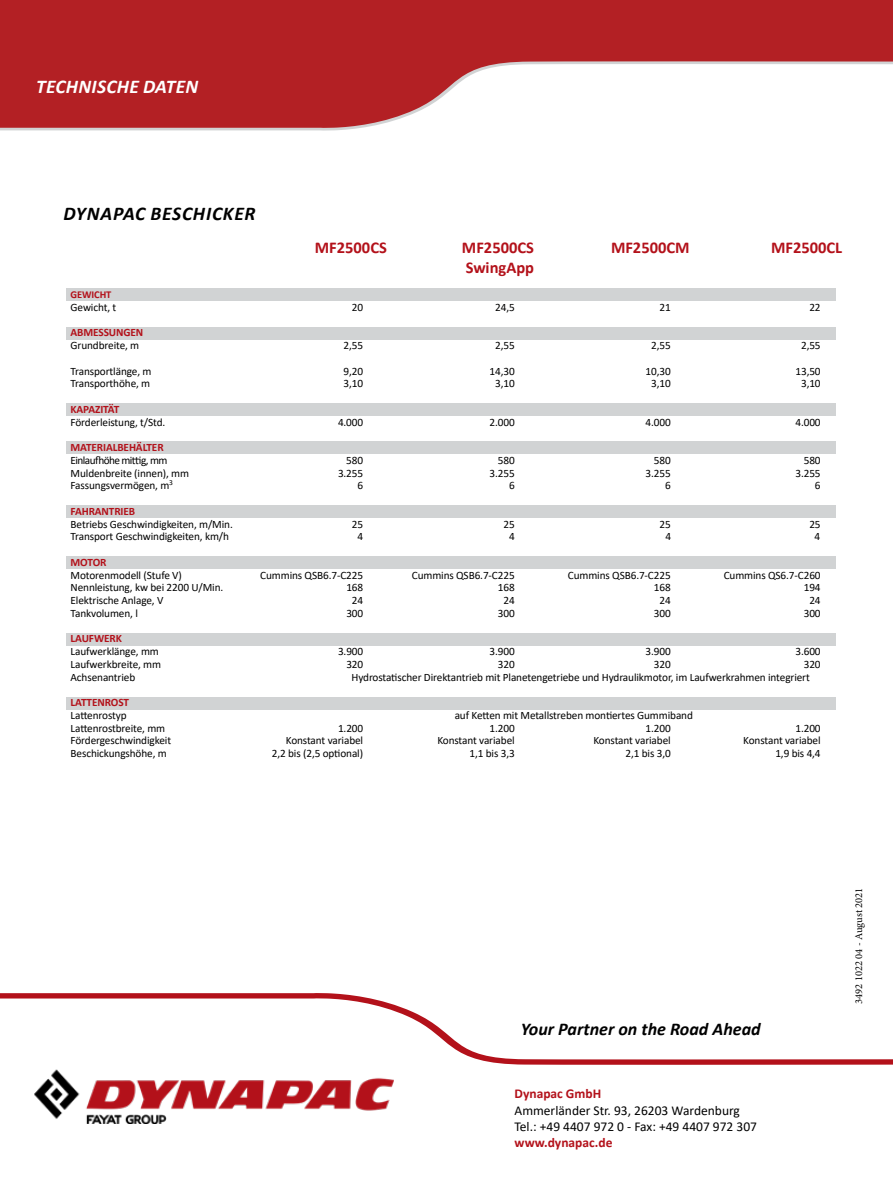
<style>
.page{position:relative;width:893px;height:1191px;background:#fff}
.page>*{position:absolute;margin:0;border:0;box-sizing:border-box;transform-origin:0 0}
.t1{font:italic 700 19.5px "Calibri";letter-spacing:.04em;color:#000}
.t2{font:italic 700 19.5px "Calibri";letter-spacing:.015em;color:#fff}
.t3{font:italic 700 18px "Calibri";color:#000}
.t4{font:700 16.5px "Calibri";color:#b3111a}
.t5{font:13.5px/16.2px "Calibri";color:#000}
.t6{font:700 13.5px "Calibri";color:#b3111a}
.t7{font:11.25px "Calibri";letter-spacing:-.01em;color:#000}
.t8{font:700 11.25px "Calibri";letter-spacing:-.01em;color:#b3111a}
.t9{font:11.25px "Calibri";letter-spacing:-.05em;color:#000}
.t10{font:10.5px "Minion Pro";color:#000}
.t11{font:700 10.5px "Calibri";letter-spacing:-.01em;color:#b3111a}
</style>
<div class="page">
<svg style="left:0;top:993px;width:893px;height:131px"></svg>
<svg style="left:0;top:0;width:893px;height:131px"></svg>
<img style="left:34px;top:1067px;width:360px;height:56px">
<div style="left:66px;top:288px;width:770px;height:13px;background:#d1d3d4"></div>
<div style="left:66px;top:327px;width:770px;height:13px;background:#d1d3d4"></div>
<div style="left:66px;top:441px;width:770px;height:13px;background:#d1d3d4"></div>
<div style="left:66px;top:403px;width:770px;height:13px;background:#d1d3d4"></div>
<div style="left:66px;top:505px;width:770px;height:12px;background:#d1d3d4"></div>
<div style="left:66px;top:556px;width:770px;height:13px;background:#d1d3d4"></div>
<div style="left:66px;top:633px;width:770px;height:13px;background:#d1d3d4"></div>
<div style="left:66px;top:697px;width:770px;height:13px;background:#d1d3d4"></div>
<h1 class="t2" style="left:36px;top:73px;width:164px">TECHNISCHE DATEN</h1>
<h1 class="t1" style="left:63px;top:200px;width:194px">DYNAPAC BESCHICKER</h1>
<h3 class="t4" style="left:315px;top:235px;width:73px">MF2500CS</h3>
<h3 class="t4" style="left:462px;top:235px;width:73px">MF2500CS</h3>
<h3 class="t4" style="left:611px;top:235px;width:80px">MF2500CM</h3>
<h3 class="t4" style="left:771px;top:235px;width:73px">MF2500CL</h3>
<h3 class="t4" style="left:466px;top:255px;width:70px">SwingApp</h3>
<p class="t11" style="left:71px;top:287px;width:42px">GEWICHT</p>
<p class="t7" style="left:71px;top:299px;width:47px">Gewicht, t</p>
<p class="t7" style="left:352px;top:299px;width:13px">20</p>
<p class="t7" style="left:495px;top:299px;width:21px">24,5</p>
<p class="t7" style="left:659px;top:299px;width:13px">21</p>
<p class="t7" style="left:809px;top:299px;width:13px">22</p>
<p class="t8" style="left:71px;top:324px;width:74px">ABMESSUNGEN</p>
<p class="t7" style="left:71px;top:337px;width:70px">Grundbreite, m</p>
<p class="t7" style="left:344px;top:337px;width:21px">2,55</p>
<p class="t7" style="left:495px;top:337px;width:21px">2,55</p>
<p class="t7" style="left:651px;top:337px;width:21px">2,55</p>
<p class="t7" style="left:801px;top:337px;width:21px">2,55</p>
<p class="t7" style="left:71px;top:363px;width:82px">Transportlänge, m</p>
<p class="t7" style="left:344px;top:363px;width:21px">9,20</p>
<p class="t7" style="left:490px;top:363px;width:27px">14,30</p>
<p class="t7" style="left:646px;top:363px;width:27px">10,30</p>
<p class="t7" style="left:795px;top:363px;width:27px">13,50</p>
<p class="t7" style="left:71px;top:376px;width:81px">Transporthöhe, m</p>
<p class="t7" style="left:344px;top:376px;width:21px">3,10</p>
<p class="t7" style="left:495px;top:376px;width:21px">3,10</p>
<p class="t7" style="left:651px;top:376px;width:21px">3,10</p>
<p class="t7" style="left:801px;top:376px;width:21px">3,10</p>
<p class="t8" style="left:71px;top:401px;width:50px">KAPAZITÄT</p>
<p class="t7" style="left:71px;top:414px;width:96px">Förderleistung, t/Std.</p>
<p class="t7" style="left:338px;top:414px;width:27px">4.000</p>
<p class="t7" style="left:489px;top:414px;width:27px">2.000</p>
<p class="t7" style="left:645px;top:414px;width:27px">4.000</p>
<p class="t7" style="left:795px;top:414px;width:27px">4.000</p>
<p class="t8" style="left:71px;top:439px;width:95px">MATERIALBEHÄLTER</p>
<p class="t9" style="left:71px;top:452px;width:98px">Einlaufhöhe mittig, mm</p>
<p class="t7" style="left:346px;top:452px;width:18px">580</p>
<p class="t7" style="left:498px;top:452px;width:18px">580</p>
<p class="t7" style="left:654px;top:452px;width:18px">580</p>
<p class="t7" style="left:804px;top:452px;width:18px">580</p>
<p class="t7" style="left:71px;top:465px;width:120px">Muldenbreite (innen), mm</p>
<p class="t7" style="left:338px;top:465px;width:27px">3.255</p>
<p class="t7" style="left:489px;top:465px;width:27px">3.255</p>
<p class="t7" style="left:645px;top:465px;width:27px">3.255</p>
<p class="t7" style="left:795px;top:465px;width:27px">3.255</p>
<p class="t7" style="left:71px;top:478px;width:104px">Fassungsvermögen, m<sup>3</sup></p>
<p class="t7" style="left:357px;top:478px;width:7px">6</p>
<p class="t7" style="left:509px;top:478px;width:7px">6</p>
<p class="t7" style="left:665px;top:478px;width:7px">6</p>
<p class="t7" style="left:815px;top:478px;width:7px">6</p>
<p class="t8" style="left:71px;top:503px;width:66px">FAHRANTRIEB</p>
<p class="t7" style="left:71px;top:516px;width:164px">Betriebs Geschwindigkeiten, m/Min.</p>
<p class="t7" style="left:352px;top:516px;width:13px">25</p>
<p class="t7" style="left:503px;top:516px;width:13px">25</p>
<p class="t7" style="left:659px;top:516px;width:13px">25</p>
<p class="t7" style="left:809px;top:516px;width:13px">25</p>
<p class="t7" style="left:71px;top:529px;width:160px">Transport Geschwindigkeiten, km/h</p>
<p class="t7" style="left:357px;top:529px;width:7px">4</p>
<p class="t7" style="left:509px;top:529px;width:7px">4</p>
<p class="t7" style="left:665px;top:529px;width:7px">4</p>
<p class="t7" style="left:814px;top:529px;width:7px">4</p>
<p class="t8" style="left:71px;top:554px;width:37px">MOTOR</p>
<p class="t7" style="left:71px;top:567px;width:113px">Motorenmodell (Stufe V)</p>
<p class="t7" style="left:260px;top:567px;width:104px">Cummins QSB6.7-C225</p>
<p class="t7" style="left:412px;top:567px;width:104px">Cummins QSB6.7-C225</p>
<p class="t7" style="left:568px;top:567px;width:104px">Cummins QSB6.7-C225</p>
<p class="t7" style="left:724px;top:567px;width:98px">Cummins QS6.7-C260</p>
<p class="t7" style="left:71px;top:580px;width:154px">Nennleistung, kw bei 2200 U/Min.</p>
<p class="t7" style="left:346px;top:580px;width:18px">168</p>
<p class="t7" style="left:498px;top:580px;width:18px">168</p>
<p class="t7" style="left:654px;top:580px;width:18px">168</p>
<p class="t7" style="left:804px;top:580px;width:18px">194</p>
<p class="t7" style="left:71px;top:592px;width:94px">Elektrische Anlage, V</p>
<p class="t7" style="left:352px;top:592px;width:13px">24</p>
<p class="t7" style="left:503px;top:592px;width:13px">24</p>
<p class="t7" style="left:659px;top:592px;width:13px">24</p>
<p class="t7" style="left:809px;top:592px;width:13px">24</p>
<p class="t7" style="left:71px;top:605px;width:69px">Tankvolumen, l</p>
<p class="t7" style="left:346px;top:605px;width:18px">300</p>
<p class="t7" style="left:498px;top:605px;width:18px">300</p>
<p class="t7" style="left:654px;top:605px;width:18px">300</p>
<p class="t7" style="left:804px;top:605px;width:18px">300</p>
<p class="t8" style="left:71px;top:630px;width:53px">LAUFWERK</p>
<p class="t7" style="left:71px;top:643px;width:90px">Laufwerklänge, mm</p>
<p class="t7" style="left:338px;top:643px;width:27px">3.900</p>
<p class="t7" style="left:490px;top:643px;width:27px">3.900</p>
<p class="t7" style="left:646px;top:643px;width:27px">3.900</p>
<p class="t7" style="left:795px;top:643px;width:27px">3.600</p>
<p class="t7" style="left:71px;top:656px;width:92px">Laufwerkbreite, mm</p>
<p class="t7" style="left:346px;top:656px;width:18px">320</p>
<p class="t7" style="left:498px;top:656px;width:18px">320</p>
<p class="t7" style="left:654px;top:656px;width:18px">320</p>
<p class="t7" style="left:804px;top:656px;width:18px">320</p>
<p class="t7" style="left:71px;top:669px;width:66px">Achsenantrieb</p>
<p class="t7" style="left:351px;top:669px;width:460px">Hydrostatischer Direktantrieb mit Planetengetriebe und Hydraulikmotor, im Laufwerkrahmen integriert</p>
<p class="t8" style="left:71px;top:694px;width:60px">LATTENROST</p>
<p class="t7" style="left:71px;top:707px;width:58px">Lattenrostyp</p>
<p class="t7" style="left:455px;top:707px;width:240px">auf Ketten mit Metallstreben montiertes Gummiband</p>
<p class="t7" style="left:71px;top:720px;width:96px">Lattenrostbreite, mm</p>
<p class="t7" style="left:338px;top:720px;width:27px">1.200</p>
<p class="t7" style="left:490px;top:720px;width:27px">1.200</p>
<p class="t7" style="left:646px;top:720px;width:27px">1.200</p>
<p class="t7" style="left:795px;top:720px;width:27px">1.200</p>
<p class="t7" style="left:71px;top:733px;width:102px">Fördergeschwindigkeit</p>
<p class="t7" style="left:286px;top:733px;width:79px">Konstant variabel</p>
<p class="t7" style="left:437px;top:733px;width:79px">Konstant variabel</p>
<p class="t7" style="left:593px;top:733px;width:79px">Konstant variabel</p>
<p class="t7" style="left:743px;top:733px;width:79px">Konstant variabel</p>
<p class="t7" style="left:71px;top:745px;width:98px">Beschickungshöhe, m</p>
<p class="t7" style="left:272px;top:745px;width:93px">2,2 bis (2,5 optional)</p>
<p class="t7" style="left:469px;top:745px;width:47px">1,1 bis 3,3</p>
<p class="t7" style="left:625px;top:745px;width:47px">2,1 bis 3,0</p>
<p class="t7" style="left:775px;top:745px;width:47px">1,9 bis 4,4</p>
<h2 class="t3" style="left:521px;top:1016px;width:241px">Your Partner on the Road Ahead</h2>
<p class="t6" style="left:514px;top:1084px;width:88px">Dynapac GmbH</p>
<p class="t5" style="left:514px;top:1101px;width:244px">Ammerländer Str. 93, 26203 Wardenburg<br>Tel.: +49 4407 972 0 - Fax: +49 4407 972 307</p>
<p class="t6" style="left:514px;top:1133px;width:99px">www.dynapac.de</p>
<p class="t10" style="left:852px;top:1003px;width:118px;rotate:-90deg">3492 1022 04 - August 2021</p>
</div>
